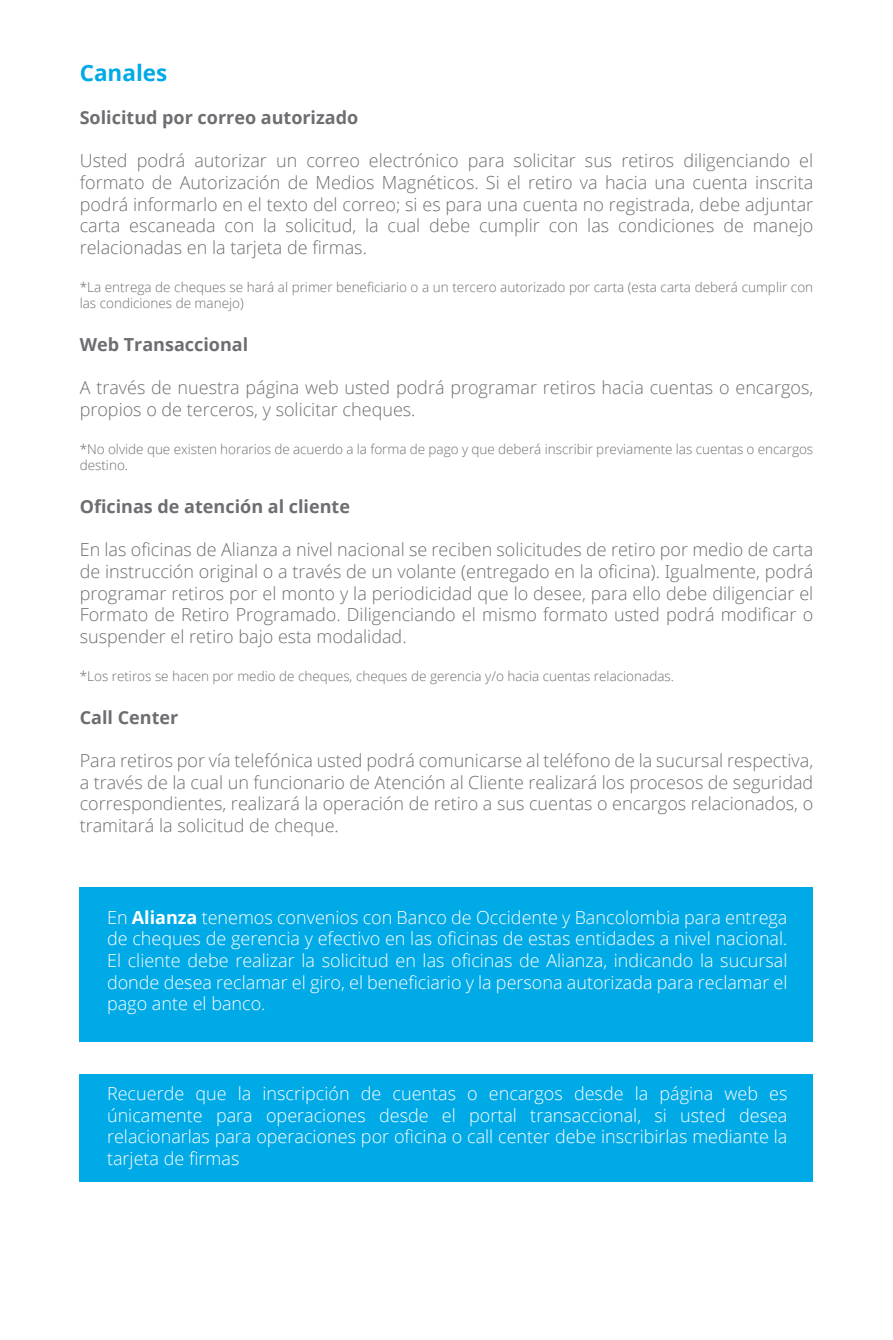
<style>
.page{position:relative;width:893px;height:1340px;background:#fff}
.page>*{position:absolute;margin:0;border:0;box-sizing:border-box;transform-origin:0 0}
.t1{font:700 22.5px "Open Sans";color:#00aae7}
.t2{font:300 18px/21.6px "Open Sans";color:#6d6e71;text-align:justify}
.t3{font:300 18px/21.6px "Open Sans";color:#fff;text-align:justify}
.t4{font:700 18px "Open Sans";color:#6d6e71}
.t5{font:300 13.5px/16.2px "Open Sans";color:#6d6e71}
.s1{font-weight:700}
</style>
<div class="page">
<div style="left:80px;top:1074px;width:733px;height:108px;background:#00aae7"></div>
<div style="left:80px;top:887px;width:733px;height:155px;background:#00aae7"></div>
<p class="t1" style="left:80px;top:57px;width:89px">Canales</p>
<p class="t4" style="left:80px;top:105px;width:280px">Solicitud por correo autorizado</p>
<p class="t2" style="left:80px;top:149px;width:735px">Usted podrá autorizar un correo electrónico para solicitar sus retiros diligenciando el formato de Autorización de Medios Magnéticos. Si el retiro va hacia una cuenta inscrita podrá informarlo en el texto del correo; si es para una cuenta no registrada, debe adjuntar carta escaneada con la solicitud, la cual debe cumplir con las condiciones de manejo relacionadas en la tarjeta de firmas.</p>
<p class="t5" style="left:80px;top:278px;width:735px">*La entrega de cheques se hará al primer beneficiario o a un tercero autorizado por carta (esta carta deberá cumplir con las condiciones de manejo)</p>
<p class="t4" style="left:80px;top:332px;width:170px">Web Transaccional</p>
<p class="t2" style="left:80px;top:376px;width:735px">A través de nuestra página web usted podrá programar retiros hacia cuentas o encargos, propios o de terceros, y solicitar cheques.</p>
<p class="t5" style="left:80px;top:440px;width:735px">*No olvide que existen horarios de acuerdo a la forma de pago y que deberá inscribir previamente las cuentas o encargos destino.</p>
<p class="t4" style="left:80px;top:494px;width:272px">Oficinas de atención al cliente</p>
<p class="t2" style="left:80px;top:538px;width:735px">En las oficinas de Alianza a nivel nacional se reciben solicitudes de retiro por medio de carta de instrucción original o a través de un volante (entregado en la oficina). Igualmente, podrá programar retiros por el monto y la periodicidad que lo desee, para ello debe diligenciar el Formato de Retiro Programado. Diligenciando el mismo formato usted podrá modificar o suspender el retiro bajo esta modalidad.</p>
<p class="t5" style="left:80px;top:667px;width:596px">*Los retiros se hacen por medio de cheques, cheques de gerencia y/o hacia cuentas relacionadas.</p>
<p class="t4" style="left:80px;top:704px;width:100px">Call Center</p>
<p class="t2" style="left:80px;top:749px;width:735px">Para retiros por vía telefónica usted podrá comunicarse al teléfono de la sucursal respectiva, a través de la cual un funcionario de Atención al Cliente realizará los procesos de seguridad correspondientes, realizará la operación de retiro a sus cuentas o encargos relacionados, o tramitará la solicitud de cheque.</p>
<p class="t3" style="left:107px;top:905px;width:682px">En <span class="s1">Alianza</span> tenemos convenios con Banco de Occidente y Bancolombia para entrega de cheques de gerencia y efectivo en las oficinas de estas entidades a nivel nacional.<br>El cliente debe realizar la solicitud en las oficinas de Alianza, indicando la sucursal donde desea reclamar el giro, el beneficiario y la persona autorizada para reclamar el pago ante el banco.</p>
<p class="t3" style="left:107px;top:1082px;width:682px">Recuerde que la inscripción de cuentas o encargos desde la página web es únicamente para operaciones desde el portal transaccional, si usted desea relacionarlas para operaciones por oficina o call center debe inscribirlas mediante la tarjeta de firmas</p>
</div>
